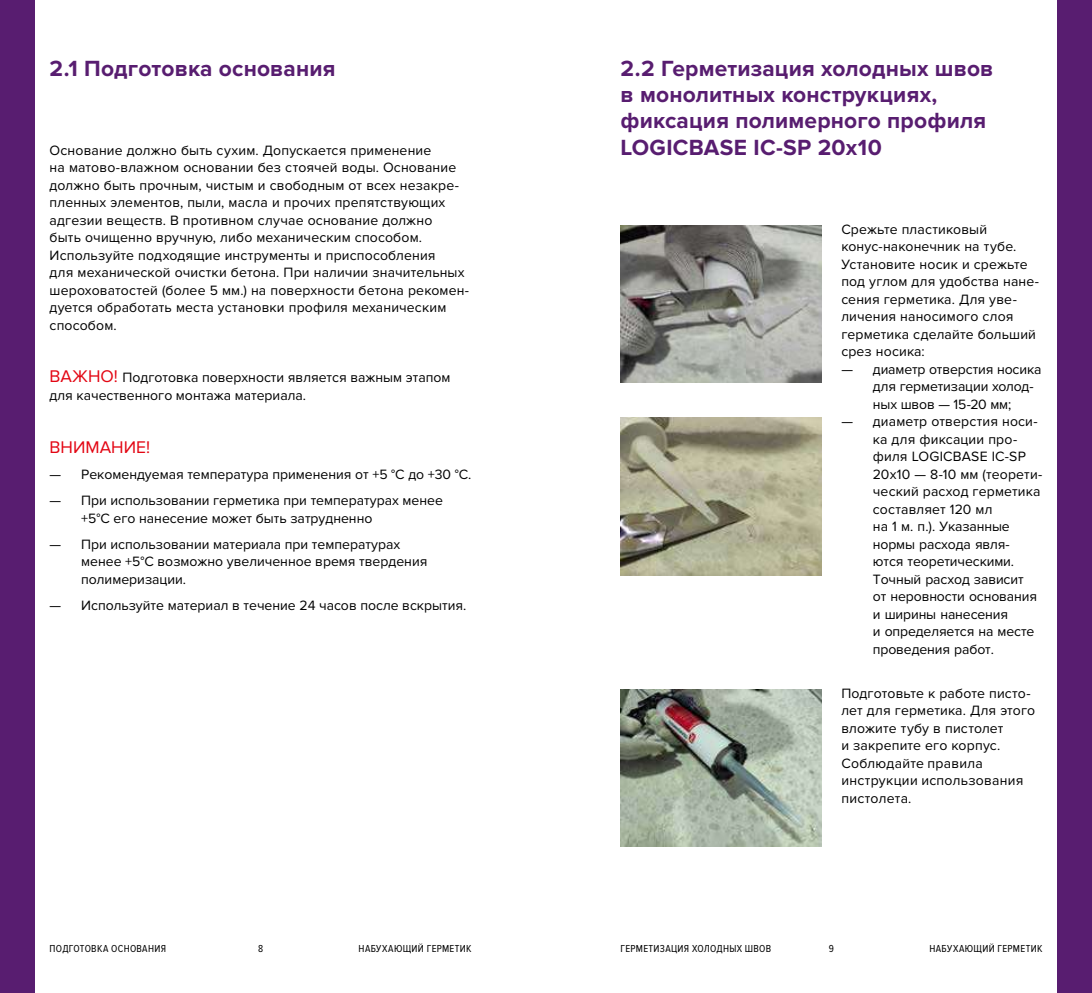
<style>
.page{position:relative;width:1092px;height:993px;background:#fff}
.page>*{position:absolute;margin:0;border:0;box-sizing:border-box;transform-origin:0 0}
.t1{font:700 22.75px/26.2px "Proxima Nova";letter-spacing:.005em;color:#581d70}
.t2{font:17.5px "Proxima Nova";color:#e30613}
.t3{font:14px/17.5px "Proxima Nova";letter-spacing:.005em;color:#000}
.t4{font:10.5px "Proxima Nova Cond";letter-spacing:.03em;color:#000}
.s1{font-size:17.5px;color:#e30613}
</style>
<div class="page">
<div style="left:1057px;top:0;width:34px;height:992px;background:#581d70"></div>
<div style="left:0;top:0;width:35px;height:992px;background:#581d70"></div>
<img style="left:620px;top:225px;width:201px;height:157px">
<img style="left:620px;top:417px;width:201px;height:158px">
<img style="left:620px;top:689px;width:201px;height:157px">
<h1 class="t1" style="left:50px;top:56px;width:287px">2.1 Подготовка основания</h1>
<h1 class="t1" style="left:620px;top:56px;width:374px">2.2 Герметизация холодных швов в монолитных конструкциях, фиксация полимерного профиля<br>LOGICBASE IC-SP 20x10</h1>
<p class="t3" style="left:50px;top:141px;width:421px">Основание должно быть сухим. Допускается применение<br>на матово-влажном основании без стоячей воды. Основание должно быть прочным, чистым и свободным от всех незакре&shy;пленных элементов, пыли, масла и прочих препятствующих адгезии веществ. В противном случае основание должно<br>быть очищенно вручную, либо механическим способом.<br>Используйте подходящие инструменты и приспособления<br>для механической очистки бетона. При наличии значительных шероховатостей (более 5 мм.) на поверхности бетона рекомен&shy;дуется обработать места установки профиля механическим способом.</p>
<p class="t3" style="left:841px;top:220px;width:199px">Срежьте пластиковый конус-наконечник на тубе.<br>Установите носик и срежьте под углом для удобства нане&shy;сения герметика. Для уве&shy;личения наносимого слоя герметика сделайте больший срез носика:</p>
<p class="t3" style="left:872px;top:360px;width:170px;text-indent:-32px">— диаметр отверстия носика для герметизации холод&shy;ных швов — 15-20 мм;</p>
<p class="t3" style="left:872px;top:413px;width:171px;text-indent:-32px">— диаметр отверстия носи&shy;ка для фиксации про&shy;филя LOGICBASE IC-SP<br>20x10 — 8-10 мм (теорети&shy;ческий расход герметика составляет 120 мл<br>на 1 м. п.). Указанные нормы расхода явля&shy;ются теоретическими.<br>Точный расход зависит<br>от неровности основания и ширины нанесения<br>и определяется на месте проведения работ.</p>
<p class="t3" style="left:841px;top:684px;width:195px">Подготовьте к работе писто&shy;лет для герметика. Для этого вложите тубу в пистолет<br>и закрепите его корпус.<br>Соблюдайте правила инструкции использования пистолета.</p>
<p class="t3" style="left:50px;top:369px;width:402px"><span class="s1">ВАЖНО!</span> Подготовка поверхности является важным этапом для качественного монтажа материала.</p>
<p class="t2" style="left:50px;top:436px;width:102px">ВНИМАНИЕ!</p>
<p class="t3" style="left:50px;top:465px;width:423px">— Рекомендуемая температура применения от +5 °C до +30 °C.</p>
<p class="t3" style="left:81px;top:491px;width:363px;text-indent:-31px">— При использовании герметика при температурах менее +5°С его нанесение может быть затрудненно</p>
<p class="t3" style="left:81px;top:535px;width:348px;text-indent:-31px">— При использовании материала при температурах менее +5°С возможно увеличенное время твердения полимеризации.</p>
<p class="t3" style="left:50px;top:596px;width:418px">— Используйте материал в течение 24 часов после вскрытия.</p>
<p class="t4" style="left:258px;top:942px;width:7px">8</p>
<p class="t4" style="left:358px;top:942px;width:114px">НАБУХАЮЩИЙ ГЕРМЕТИК</p>
<p class="t4" style="left:828px;top:942px;width:7px">9</p>
<p class="t4" style="left:929px;top:942px;width:114px">НАБУХАЮЩИЙ ГЕРМЕТИК</p>
<p class="t4" style="left:50px;top:942px;width:118px">ПОДГОТОВКА ОСНОВАНИЯ</p>
<p class="t4" style="left:620px;top:942px;width:152px">ГЕРМЕТИЗАЦИЯ ХОЛОДНЫХ ШВОВ</p>
</div>
